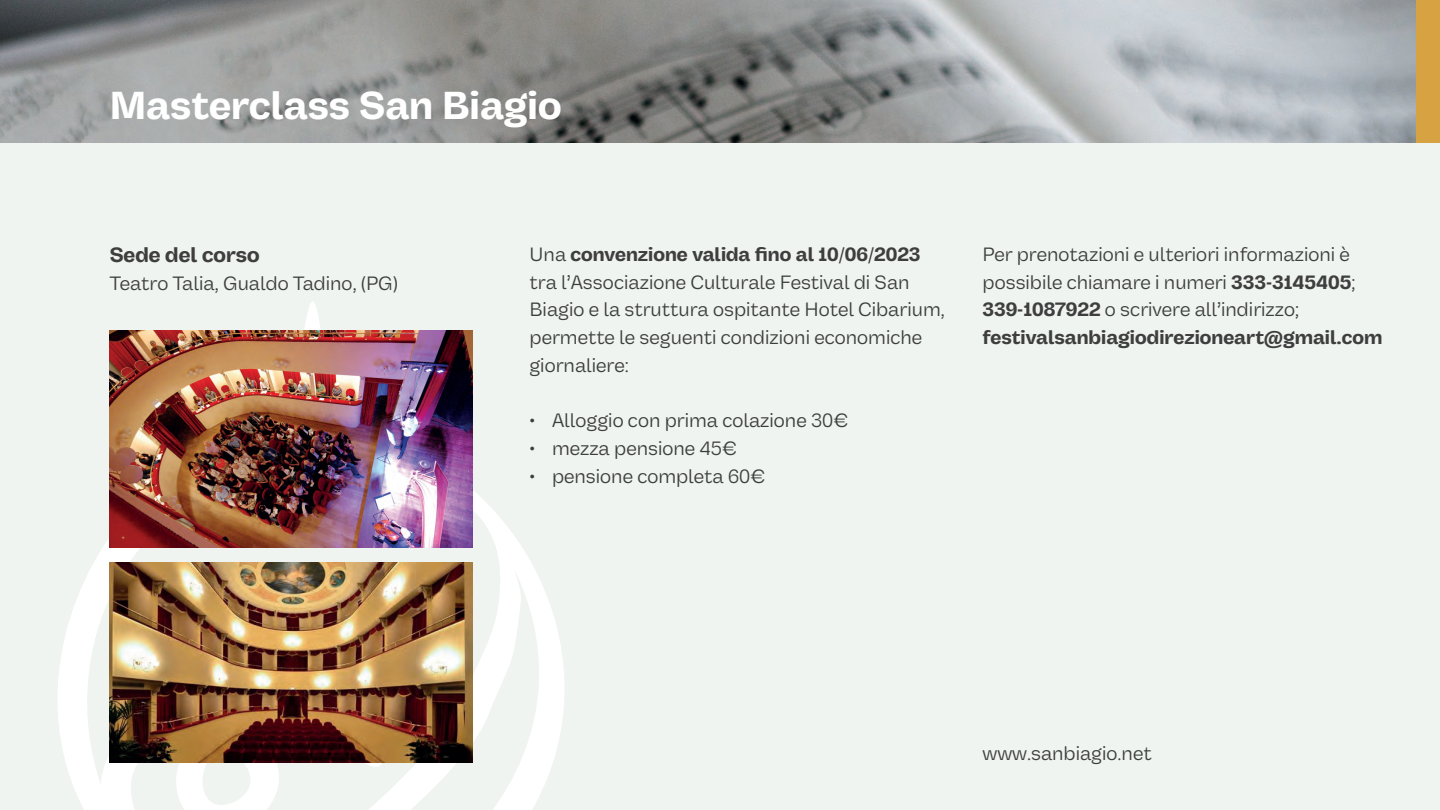
<style>
.page{position:relative;width:1440px;height:810px;background:#eff4f0}
.page>*{position:absolute;margin:0;border:0;box-sizing:border-box;transform-origin:0 0}
.t1{font:700 39.45px "Vastago Grotesk";color:#fff}
.t2{font:700 21px "Vastago Grotesk";color:#3e3e3f}
.t3{font:19.5px/27.8px "Vastago Grotesk";color:#3e3e3f}
.s1{font-weight:700}
</style>
<div class="page">
<svg style="left:58px;top:301px;width:506px;height:509px"></svg>
<img style="left:0;top:0;width:1416px;height:142px">
<div style="left:1416px;top:0;width:24px;height:142px;background:#d7a342"></div>
<img style="left:110px;top:330px;width:362px;height:218px">
<img style="left:110px;top:562px;width:362px;height:201px">
<h1 class="t1" style="left:110px;top:82px;width:454px">Masterclass San Biagio</h1>
<p class="t2" style="left:110px;top:242px;width:152px">Sede del corso</p>
<p class="t3" style="left:110px;top:269px;width:290px">Teatro Talia, Gualdo Tadino, (PG)</p>
<p class="t3" style="left:529px;top:240px;width:417px">Una <span class="s1">convenzione valida fino al 10/06/2023 </span>tra l’Associazione Culturale Festival di San Biagio e la struttura ospitante Hotel Cibarium, permette le seguenti condizioni economiche giornaliere:</p>
<p class="t3" style="left:529px;top:406px;width:321px">• Alloggio con prima colazione 30€</p>
<p class="t3" style="left:529px;top:434px;width:209px">• mezza pensione 45€</p>
<p class="t3" style="left:529px;top:462px;width:238px">• pensione completa 60€</p>
<p class="t3" style="left:983px;top:240px;width:402px">Per prenotazioni e ulteriori informazioni è possibile chiamare i numeri <span class="s1">333-3145405</span>; <span class="s1">339-1087922</span> o scrivere all’indirizzo; <span class="s1">festivalsanbiagiodirezioneart@gmail.com</span></p>
<p class="t3" style="left:983px;top:739px;width:171px">www.sanbiagio.net</p>
</div>
